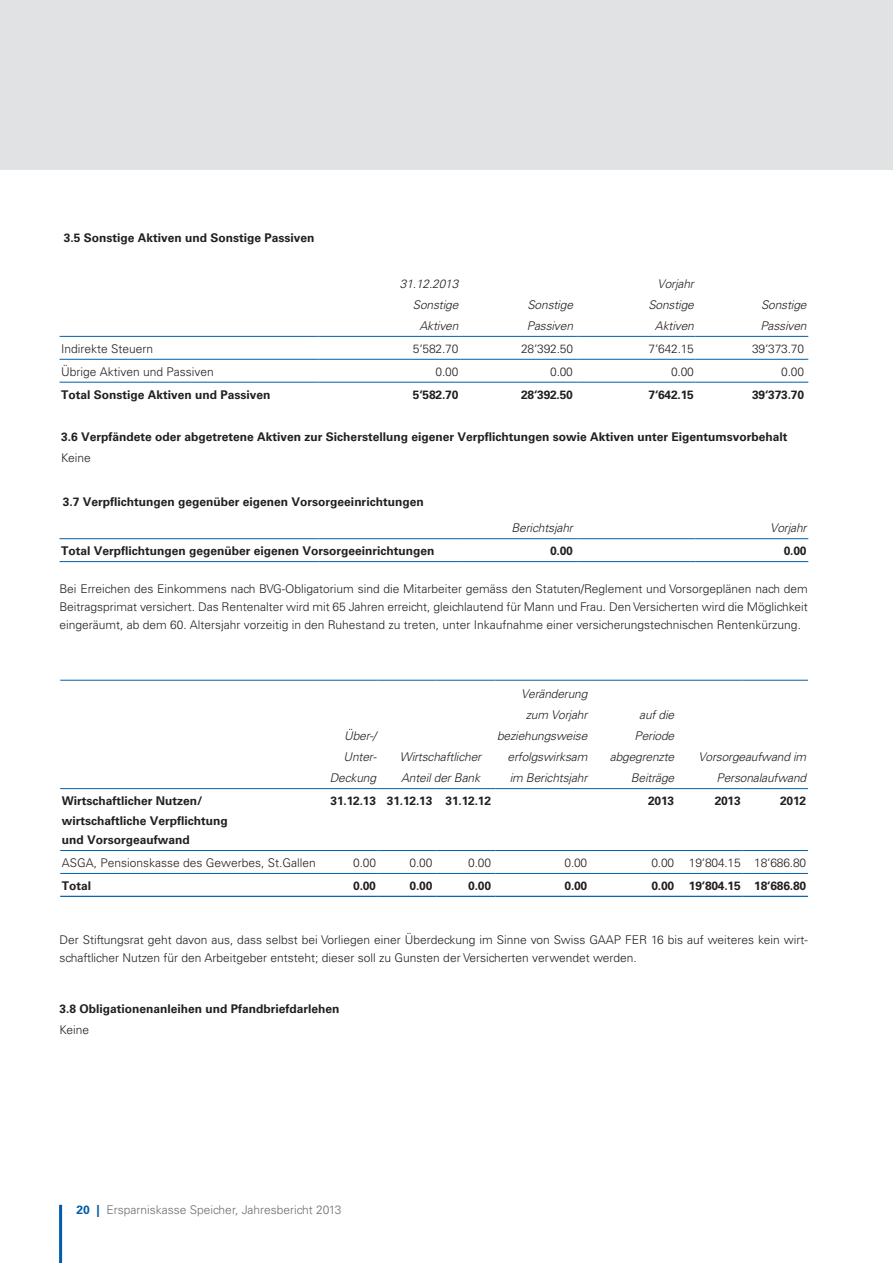
<style>
.page{position:relative;width:893px;height:1263px;background:#fff}
.page>*{position:absolute;margin:0;border:0;box-sizing:border-box;transform-origin:0 0}
.t1{font:300 12px/18px "Univers";color:#231f20;text-align:justify}
.t2{font:700 12px/19.5px "Univers";color:#231f20}
.t3{font:italic 300 12px/21px "Univers";letter-spacing:-.015em;color:#231f20;text-align:right}
.t4{font:300 12px "Univers";color:#6c6d70}
.s1{font-weight:700;color:#015dab}
</style>
<div class="page">
<div style="left:0;top:0;width:893px;height:170px;background:#e1e2e4"></div>
<hr style="left:59px;top:1205px;width:3px;height:58px;background:#015dab">
<hr style="left:60px;top:382px;width:258px;height:1px;background:#015dab">
<hr style="left:318px;top:382px;width:142px;height:1px;background:#015dab">
<hr style="left:460px;top:382px;width:117px;height:1px;background:#015dab">
<hr style="left:577px;top:382px;width:119px;height:1px;background:#015dab">
<hr style="left:696px;top:382px;width:112px;height:1px;background:#015dab">
<hr style="left:60px;top:359px;width:258px;height:1px;background:#015dab">
<hr style="left:318px;top:359px;width:142px;height:1px;background:#015dab">
<hr style="left:460px;top:359px;width:117px;height:1px;background:#015dab">
<hr style="left:577px;top:359px;width:119px;height:1px;background:#015dab">
<hr style="left:696px;top:359px;width:112px;height:1px;background:#015dab">
<hr style="left:60px;top:336px;width:258px;height:1px;background:#015dab">
<hr style="left:318px;top:336px;width:142px;height:1px;background:#015dab">
<hr style="left:460px;top:336px;width:117px;height:1px;background:#015dab">
<hr style="left:577px;top:336px;width:119px;height:1px;background:#015dab">
<hr style="left:696px;top:336px;width:112px;height:1px;background:#015dab">
<hr style="left:60px;top:538px;width:258px;height:1px;background:#015dab">
<hr style="left:318px;top:538px;width:142px;height:1px;background:#015dab">
<hr style="left:460px;top:538px;width:117px;height:1px;background:#015dab">
<hr style="left:577px;top:538px;width:119px;height:1px;background:#015dab">
<hr style="left:696px;top:538px;width:112px;height:1px;background:#015dab">
<hr style="left:60px;top:561px;width:258px;height:1px;background:#015dab">
<hr style="left:318px;top:561px;width:142px;height:1px;background:#015dab">
<hr style="left:460px;top:561px;width:117px;height:1px;background:#015dab">
<hr style="left:577px;top:561px;width:119px;height:1px;background:#015dab">
<hr style="left:696px;top:561px;width:112px;height:1px;background:#015dab">
<hr style="left:60px;top:680px;width:259px;height:1px;background:#015dab">
<hr style="left:319px;top:680px;width:59px;height:1px;background:#015dab">
<hr style="left:378px;top:680px;width:59px;height:1px;background:#015dab">
<hr style="left:437px;top:680px;width:58px;height:1px;background:#015dab">
<hr style="left:495px;top:680px;width:94px;height:1px;background:#015dab">
<hr style="left:589px;top:680px;width:87px;height:1px;background:#015dab">
<hr style="left:676px;top:680px;width:66px;height:1px;background:#015dab">
<hr style="left:742px;top:680px;width:66px;height:1px;background:#015dab">
<hr style="left:60px;top:788px;width:259px;height:1px;background:#015dab">
<hr style="left:319px;top:788px;width:59px;height:1px;background:#015dab">
<hr style="left:378px;top:788px;width:59px;height:1px;background:#015dab">
<hr style="left:437px;top:788px;width:58px;height:1px;background:#015dab">
<hr style="left:495px;top:788px;width:94px;height:1px;background:#015dab">
<hr style="left:589px;top:788px;width:87px;height:1px;background:#015dab">
<hr style="left:676px;top:788px;width:66px;height:1px;background:#015dab">
<hr style="left:742px;top:788px;width:66px;height:1px;background:#015dab">
<hr style="left:60px;top:850px;width:259px;height:1px;background:#015dab">
<hr style="left:319px;top:850px;width:59px;height:1px;background:#015dab">
<hr style="left:378px;top:850px;width:59px;height:1px;background:#015dab">
<hr style="left:437px;top:850px;width:58px;height:1px;background:#015dab">
<hr style="left:495px;top:850px;width:94px;height:1px;background:#015dab">
<hr style="left:589px;top:850px;width:87px;height:1px;background:#015dab">
<hr style="left:676px;top:850px;width:66px;height:1px;background:#015dab">
<hr style="left:742px;top:850px;width:66px;height:1px;background:#015dab">
<hr style="left:60px;top:873px;width:259px;height:1px;background:#015dab">
<hr style="left:319px;top:873px;width:59px;height:1px;background:#015dab">
<hr style="left:378px;top:873px;width:59px;height:1px;background:#015dab">
<hr style="left:437px;top:873px;width:58px;height:1px;background:#015dab">
<hr style="left:495px;top:873px;width:94px;height:1px;background:#015dab">
<hr style="left:589px;top:873px;width:87px;height:1px;background:#015dab">
<hr style="left:676px;top:873px;width:66px;height:1px;background:#015dab">
<hr style="left:742px;top:873px;width:66px;height:1px;background:#015dab">
<hr style="left:60px;top:896px;width:259px;height:1px;background:#015dab">
<hr style="left:319px;top:896px;width:59px;height:1px;background:#015dab">
<hr style="left:378px;top:896px;width:59px;height:1px;background:#015dab">
<hr style="left:437px;top:896px;width:58px;height:1px;background:#015dab">
<hr style="left:495px;top:896px;width:94px;height:1px;background:#015dab">
<hr style="left:589px;top:896px;width:87px;height:1px;background:#015dab">
<hr style="left:676px;top:896px;width:66px;height:1px;background:#015dab">
<hr style="left:742px;top:896px;width:66px;height:1px;background:#015dab">
<p class="t2" style="left:64px;top:228px;width:252px">3.5 Sonstige Aktiven und Sonstige Passiven</p>
<p class="t3" style="left:400px;top:273px;width:60px">31.12.2013<br>Sonstige<br>Aktiven</p>
<p class="t3" style="left:527px;top:294px;width:48px;text-align:left">Sonstige<br>Passiven</p>
<p class="t3" style="left:648px;top:273px;width:47px">Vorjahr<br>Sonstige<br>Aktiven</p>
<p class="t3" style="left:760px;top:294px;width:48px;text-align:left">Sonstige<br>Passiven</p>
<p class="t1" style="left:61px;top:340px;width:94px">Indirekte Steuern</p>
<p class="t1" style="left:413px;top:340px;width:47px">5‘582.70</p>
<p class="t1" style="left:521px;top:340px;width:53px">28‘392.50</p>
<p class="t1" style="left:648px;top:340px;width:47px">7‘642.15</p>
<p class="t1" style="left:752px;top:340px;width:53px">39‘373.70</p>
<p class="t1" style="left:61px;top:363px;width:154px">Übrige Aktiven und Passiven</p>
<p class="t1" style="left:436px;top:363px;width:24px">0.00</p>
<p class="t1" style="left:550px;top:363px;width:24px">0.00</p>
<p class="t1" style="left:671px;top:363px;width:24px">0.00</p>
<p class="t1" style="left:781px;top:363px;width:24px">0.00</p>
<p class="t2" style="left:61px;top:385px;width:211px">Total Sonstige Aktiven und Passiven</p>
<p class="t2" style="left:413px;top:385px;width:47px">5‘582.70</p>
<p class="t2" style="left:521px;top:385px;width:53px">28‘392.50</p>
<p class="t2" style="left:648px;top:385px;width:47px">7‘642.15</p>
<p class="t2" style="left:752px;top:385px;width:53px">39‘373.70</p>
<p class="t2" style="left:61px;top:427px;width:728px">3.6 Verpfändete oder abgetretene Aktiven zur Sicherstellung eigener Verpflichtungen sowie Aktiven unter Eigentumsvorbehalt</p>
<p class="t1" style="left:61px;top:449px;width:31px">Keine</p>
<p class="t2" style="left:63px;top:492px;width:362px">3.7 Verpflichtungen gegenüber eigenen Vorsorgeeinrichtungen</p>
<p class="t3" style="left:511px;top:518px;width:63px">Berichtsjahr</p>
<p class="t3" style="left:770px;top:518px;width:38px">Vorjahr</p>
<p class="t2" style="left:61px;top:541px;width:375px">Total Verpflichtungen gegenüber eigenen Vorsorgeeinrichtungen</p>
<p class="t2" style="left:550px;top:541px;width:24px">0.00</p>
<p class="t2" style="left:784px;top:541px;width:24px">0.00</p>
<p class="t1" style="left:60px;top:579px;width:750px">Bei Erreichen des Einkommens nach BVG-Obligatorium sind die Mitarbeiter gemäss den Statuten/Reglement und Vorsorgeplänen nach dem Beitragsprimat versichert. Das Rentenalter wird mit 65 Jahren erreicht, gleichlautend für Mann und Frau. Den Versicherten wird die Möglichkeit eingeräumt, ab dem 60. Altersjahr vorzeitig in den Ruhestand zu treten, unter Inkaufnahme einer versicherungstechnischen Rentenkürzung.</p>
<p class="t3" style="left:330px;top:726px;width:48px">Über-/<br>Unter-<br>Deckung</p>
<p class="t3" style="left:400px;top:747px;width:83px;text-align:left">Wirtschaftlicher<br>Anteil der Bank</p>
<p class="t3" style="left:497px;top:684px;width:92px">Veränderung zum Vorjahr beziehungsweise erfolgswirksam im Berichtsjahr</p>
<p class="t3" style="left:610px;top:705px;width:66px">auf die<br>Periode abgegrenzte<br>Beiträge</p>
<p class="t3" style="left:698px;top:747px;width:109px">Vorsorgeaufwand im<br>Personalaufwand</p>
<p class="t2" style="left:62px;top:791px;width:168px">Wirtschaftlicher Nutzen/ wirtschaftliche Verpflichtung und Vorsorgeaufwand</p>
<p class="t2" style="left:331px;top:791px;width:162px">31.12.13 31.12.13 31.12.12</p>
<p class="t2" style="left:648px;top:791px;width:28px">2013</p>
<p class="t2" style="left:715px;top:791px;width:28px">2013</p>
<p class="t2" style="left:780px;top:791px;width:28px">2012</p>
<p class="t1" style="left:62px;top:854px;width:256px">ASGA, Pensionskasse des Gewerbes, St.Gallen</p>
<p class="t1" style="left:353px;top:854px;width:24px">0.00</p>
<p class="t1" style="left:409px;top:854px;width:24px">0.00</p>
<p class="t1" style="left:468px;top:854px;width:24px">0.00</p>
<p class="t1" style="left:564px;top:854px;width:24px">0.00</p>
<p class="t1" style="left:651px;top:854px;width:156px">0.00 19‘804.15 18‘686.80</p>
<p class="t2" style="left:62px;top:876px;width:31px">Total</p>
<p class="t2" style="left:353px;top:876px;width:24px">0.00</p>
<p class="t2" style="left:409px;top:876px;width:24px">0.00</p>
<p class="t2" style="left:468px;top:876px;width:24px">0.00</p>
<p class="t2" style="left:564px;top:876px;width:24px">0.00</p>
<p class="t2" style="left:651px;top:876px;width:156px">0.00 19‘804.15 18‘686.80</p>
<p class="t1" style="left:60px;top:930px;width:750px">Der Stiftungsrat geht davon aus, dass selbst bei Vorliegen einer Überdeckung im Sinne von Swiss GAAP FER 16 bis auf weiteres kein wirt&shy;schaftlicher Nutzen für den Arbeitgeber entsteht; dieser soll zu Gunsten der Versicherten verwendet werden.</p>
<p class="t2" style="left:60px;top:999px;width:282px">3.8 Obligationenanleihen und Pfandbriefdarlehen</p>
<p class="t1" style="left:60px;top:1020px;width:31px">Keine</p>
<p class="t4" style="left:77px;top:1202px;width:266px"><span class="s1">20 |</span> Ersparniskasse Speicher, Jahresbericht 2013</p>
</div>
